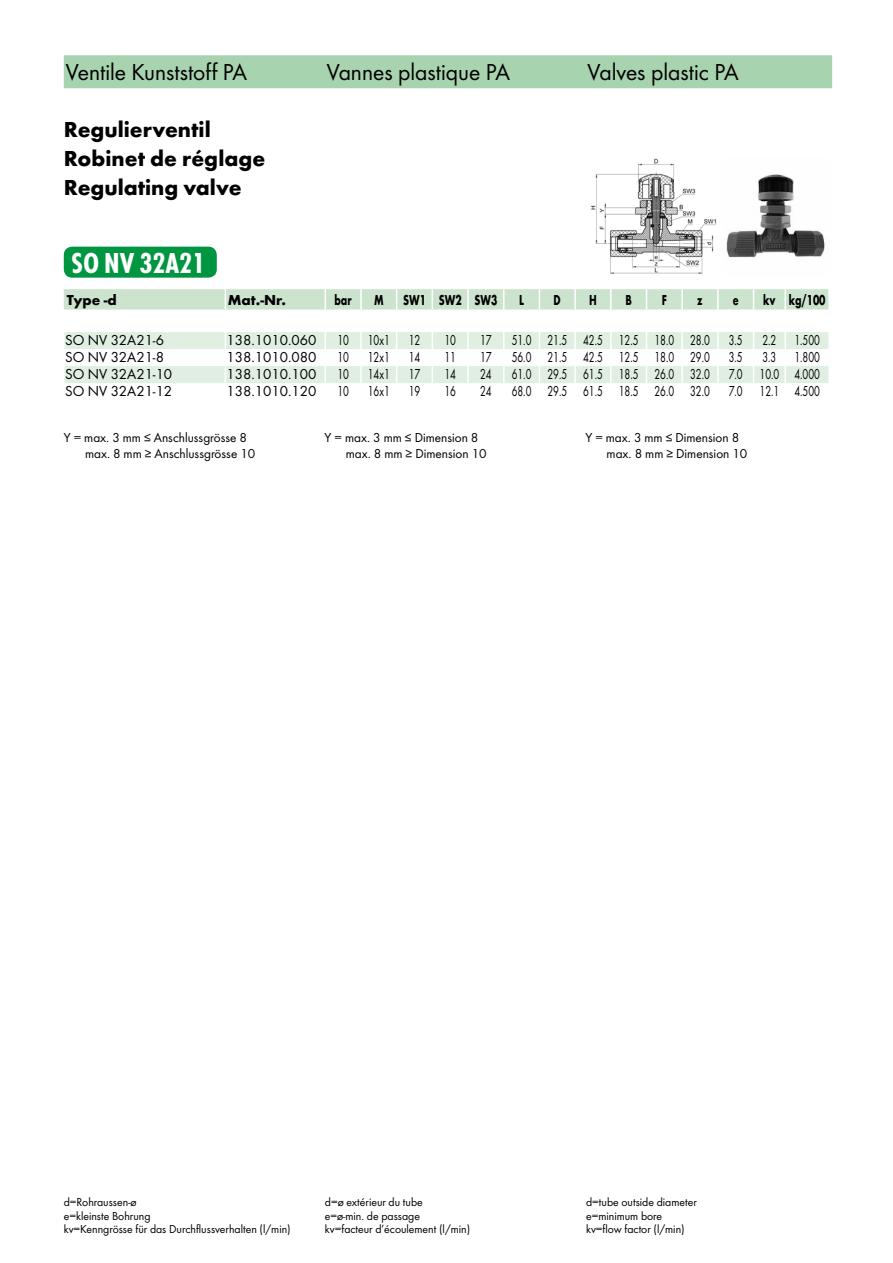
<style>
.page{position:relative;width:893px;height:1263px;background:#fff}
.page>*{position:absolute;margin:0;border:0;box-sizing:border-box;transform-origin:0 0}
.t1{font:700 30px "Futura Con";color:#fff}
.t2{font:24px "Futura Boo";color:#000}
.t3{font:700 22.5px/28.8px "Futura";color:#000}
.t4{font:15px "Futura Boo";color:#000;scale:.7 1}
.t5{font:15px "Futura Boo";color:#000}
.t6{font:700 15px "Futura";color:#000;scale:.7 1}
.t7{font:700 15px "Futura";color:#000}
.t8{font:13.5px/16.2px "Futura Boo";color:#000}
.t9{font:12px/13.5px "Futura Boo";color:#000}
</style>
<div class="page">
<div style="left:63px;top:55px;width:770px;height:34px;background:#a8d3af"></div>
<svg style="left:63px;top:246px;width:766px;height:137px"></svg>
<hr style="left:784px;top:289px;width:2px;height:21px;background:#fff">
<hr style="left:828px;top:289px;width:2px;height:21px;background:#fff">
<img style="left:590px;top:158px;width:128px;height:118px">
<img style="left:722px;top:174px;width:107px;height:102px">
<div style="left:64px;top:247px;width:153px;height:31px;background:#009641;border-radius:9px"></div>
<h2 class="t2" style="left:66px;top:57px;width:183px">Ventile Kunststoff PA</h2>
<h2 class="t2" style="left:327px;top:57px;width:185px">Vannes plastique PA</h2>
<h2 class="t2" style="left:587px;top:57px;width:153px">Valves plastic PA</h2>
<h3 class="t3" style="left:64px;top:115px;width:203px">Regulierventil<br>Robinet de réglage<br>Regulating valve</h3>
<h1 class="t1" style="left:71px;top:245px;width:135px">SO NV 32A21</h1>
<p class="t7" style="left:67px;top:291px;width:51px">Type -d</p>
<p class="t7" style="left:228px;top:291px;width:60px">Mat.-Nr.</p>
<p class="t6" style="left:334px;top:291px;width:26px">bar</p>
<p class="t6" style="left:374px;top:291px;width:15px">M</p>
<p class="t6" style="left:403px;top:291px;width:136px">SW1 SW2 SW3</p>
<p class="t6" style="left:519px;top:291px;width:9px">L</p>
<p class="t6" style="left:554px;top:291px;width:12px">D</p>
<p class="t6" style="left:589px;top:291px;width:13px">H</p>
<p class="t6" style="left:625px;top:291px;width:11px">B</p>
<p class="t6" style="left:662px;top:291px;width:9px">F</p>
<p class="t6" style="left:697px;top:291px;width:9px">z</p>
<p class="t6" style="left:733px;top:291px;width:10px">e</p>
<p class="t6" style="left:763px;top:291px;width:91px">kv kg/100</p>
<p class="t5" style="left:65px;top:331px;width:100px">SO NV 32A21-6</p>
<p class="t5" style="left:227px;top:331px;width:91px">138.1010.060</p>
<p class="t4" style="left:337px;top:331px;width:18px">10</p>
<p class="t4" style="left:368px;top:331px;width:33px">10x1</p>
<p class="t4" style="left:409px;top:331px;width:18px">12</p>
<p class="t4" style="left:444px;top:331px;width:18px">10</p>
<p class="t4" style="left:480px;top:331px;width:18px">17</p>
<p class="t4" style="left:512px;top:331px;width:285px">51.0 21.5 42.5 12.5 18.0 28.0</p>
<p class="t4" style="left:729px;top:331px;width:21px">3.5</p>
<p class="t4" style="left:762px;top:331px;width:84px">2.2 1.500</p>
<p class="t5" style="left:65px;top:348px;width:100px">SO NV 32A21-8</p>
<p class="t5" style="left:227px;top:348px;width:91px">138.1010.080</p>
<p class="t4" style="left:337px;top:348px;width:18px">10</p>
<p class="t4" style="left:368px;top:348px;width:33px">12x1</p>
<p class="t4" style="left:409px;top:348px;width:18px">14</p>
<p class="t4" style="left:444px;top:348px;width:18px">11</p>
<p class="t4" style="left:480px;top:348px;width:18px">17</p>
<p class="t4" style="left:512px;top:348px;width:285px">56.0 21.5 42.5 12.5 18.0 29.0</p>
<p class="t4" style="left:729px;top:348px;width:21px">3.5</p>
<p class="t4" style="left:762px;top:348px;width:84px">3.3 1.800</p>
<p class="t5" style="left:65px;top:365px;width:108px">SO NV 32A21-10</p>
<p class="t5" style="left:227px;top:365px;width:91px">138.1010.100</p>
<p class="t4" style="left:337px;top:365px;width:18px">10</p>
<p class="t4" style="left:368px;top:365px;width:33px">14x1</p>
<p class="t4" style="left:409px;top:365px;width:18px">17</p>
<p class="t4" style="left:444px;top:365px;width:18px">14</p>
<p class="t4" style="left:480px;top:365px;width:18px">24</p>
<p class="t4" style="left:512px;top:365px;width:285px">61.0 29.5 61.5 18.5 26.0 32.0</p>
<p class="t4" style="left:729px;top:365px;width:132px">7.0 10.0 4.000</p>
<p class="t5" style="left:65px;top:382px;width:108px">SO NV 32A21-12</p>
<p class="t5" style="left:227px;top:382px;width:91px">138.1010.120</p>
<p class="t4" style="left:337px;top:382px;width:18px">10</p>
<p class="t4" style="left:368px;top:382px;width:33px">16x1</p>
<p class="t4" style="left:409px;top:382px;width:18px">19</p>
<p class="t4" style="left:444px;top:382px;width:18px">16</p>
<p class="t4" style="left:480px;top:382px;width:18px">24</p>
<p class="t4" style="left:512px;top:382px;width:285px">68.0 29.5 61.5 18.5 26.0 32.0</p>
<p class="t4" style="left:729px;top:382px;width:132px">7.0 12.1 4.500</p>
<p class="t8" style="left:85px;top:429px;width:172px;text-indent:-21px">Y = max. 3 mm ≤ Anschlussgrösse 8 max. 8 mm ≥ Anschlussgrösse 10</p>
<p class="t8" style="left:346px;top:429px;width:142px;text-indent:-21px">Y = max. 3 mm ≤ Dimension 8 max. 8 mm ≥ Dimension 10</p>
<p class="t8" style="left:607px;top:429px;width:142px;text-indent:-21px">Y = max. 3 mm ≤ Dimension 8 max. 8 mm ≥ Dimension 10</p>
<p class="t9" style="left:64px;top:1195px;width:229px">d=Rohraussen-ø<br>e=kleinste Bohrung<br>kv=Kenngrösse für das Durchflussverhalten (l/min)</p>
<p class="t9" style="left:325px;top:1195px;width:147px">d=ø extérieur du tube<br>e=ø-min. de passage kv=facteur d’écoulement (l/min)</p>
<p class="t9" style="left:586px;top:1195px;width:112px">d=tube outside diameter e=minimum bore kv=flow factor (l/min)</p>
</div>
